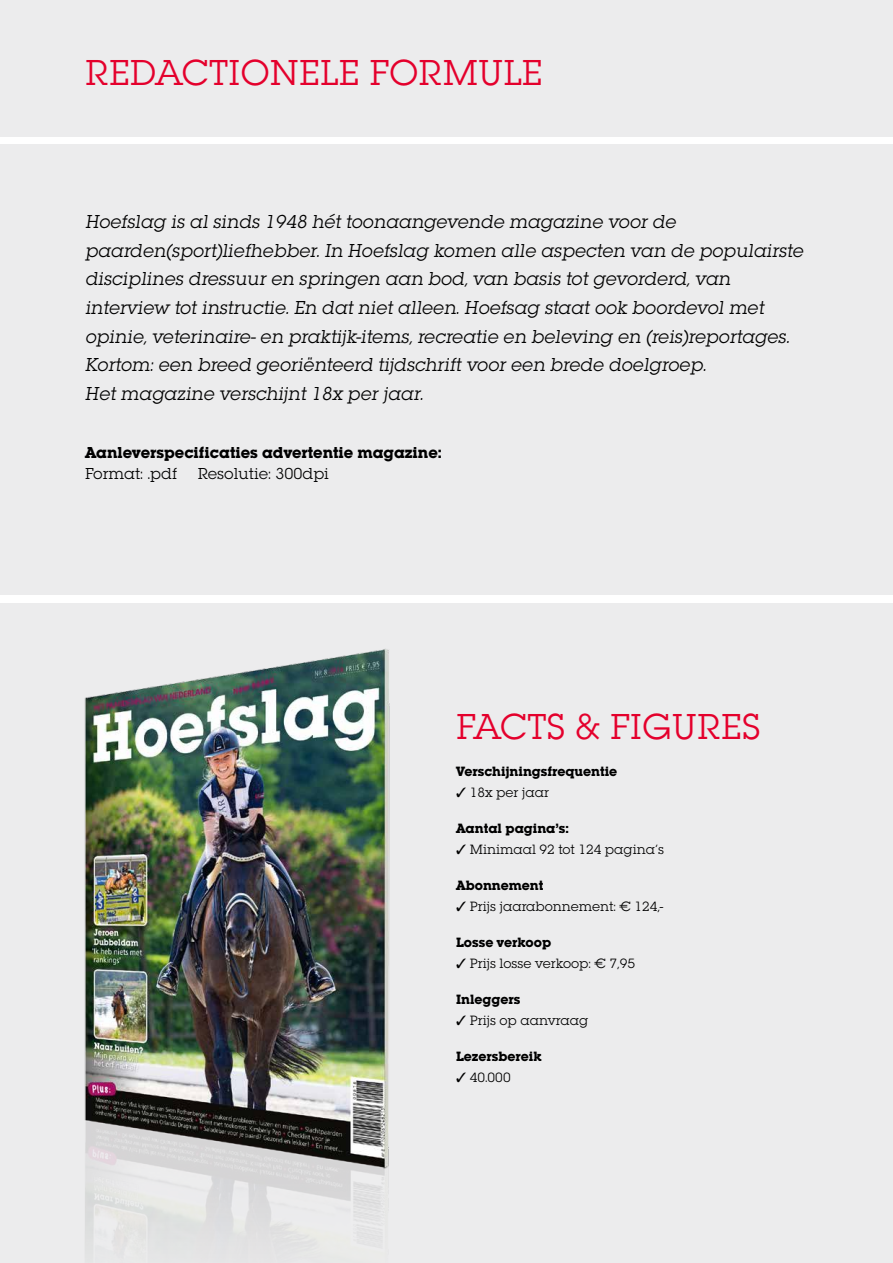
<style>
.page{position:relative;width:893px;height:1263px;background:#fff}
.page>*{position:absolute;margin:0;border:0;box-sizing:border-box;transform-origin:0 0}
.t1{font:37.5px "Lubalin Graph EF";letter-spacing:.01em;color:#e4002c}
.t2{font:19.5px/28.5px "Lubalin Graph EF";color:#000}
.t3{font:700 16.5px "Lubalin Graph EF";color:#000}
.t4{font:16.5px "Lubalin Graph EF";color:#000}
.t5{font:14.1px "Lubalin Graph EF";color:#000}
.t6{font:700 14.1px "Lubalin Graph EF";color:#000}
</style>
<div class="page">
<div style="left:0;top:145px;width:893px;height:450px;background:#ececed"></div>
<div style="left:0;top:604px;width:893px;height:659px;background:#ececed"></div>
<div style="left:0;top:0;width:893px;height:136px;background:#ececed"></div>
<img style="left:84px;top:649px;width:306px;height:602px">
<h1 class="t1" style="left:85px;top:50px;width:459px">REDACTIONELE FORMULE</h1>
<p class="t2" style="left:85px;top:208px;width:723px">Hoefslag is al sinds 1948 hét toonaangevende magazine voor de paarden(sport)liefhebber. In Hoefslag komen alle aspecten van de populairste disciplines dressuur en springen aan bod, van basis tot gevorderd, van interview tot instructie. En dat niet alleen. Hoefsag staat ook boordevol met opinie, veterinaire- en praktijk-items, recreatie en beleving en (reis)reportages.<br>Kortom: een breed georiënteerd tijdschrift voor een brede doelgroep.<br>Het magazine verschijnt 18x per jaar.</p>
<p class="t3" style="left:85px;top:442px;width:358px">Aanleverspecificaties advertentie magazine:</p>
<p class="t4" style="left:85px;top:464px;width:94px">Format: .pdf</p>
<p class="t4" style="left:198px;top:464px;width:133px">Resolutie: 300dpi</p>
<h1 class="t1" style="left:456px;top:705px;width:306px">FACTS &amp; FIGURES</h1>
<p class="t6" style="left:456px;top:763px;width:163px">Verschijningsfrequentie</p>
<p class="t5" style="left:456px;top:784px;width:95px">✓ 18x per jaar</p>
<p class="t6" style="left:456px;top:820px;width:114px">Aantal pagina’s:</p>
<p class="t5" style="left:456px;top:841px;width:210px">✓ Minimaal 92 tot 124 pagina’s</p>
<p class="t6" style="left:456px;top:876px;width:89px">Abonnement</p>
<p class="t5" style="left:456px;top:898px;width:209px">✓ Prijs jaarabonnement: € 124,-</p>
<p class="t6" style="left:456px;top:933px;width:97px">Losse verkoop</p>
<p class="t5" style="left:456px;top:955px;width:181px">✓ Prijs losse verkoop: € 7,95</p>
<p class="t6" style="left:456px;top:990px;width:66px">Inleggers</p>
<p class="t5" style="left:456px;top:1012px;width:134px">✓ Prijs op aanvraag</p>
<p class="t6" style="left:456px;top:1047px;width:87px">Lezersbereik</p>
<p class="t5" style="left:456px;top:1069px;width:56px">✓ 40.000</p>
</div>
